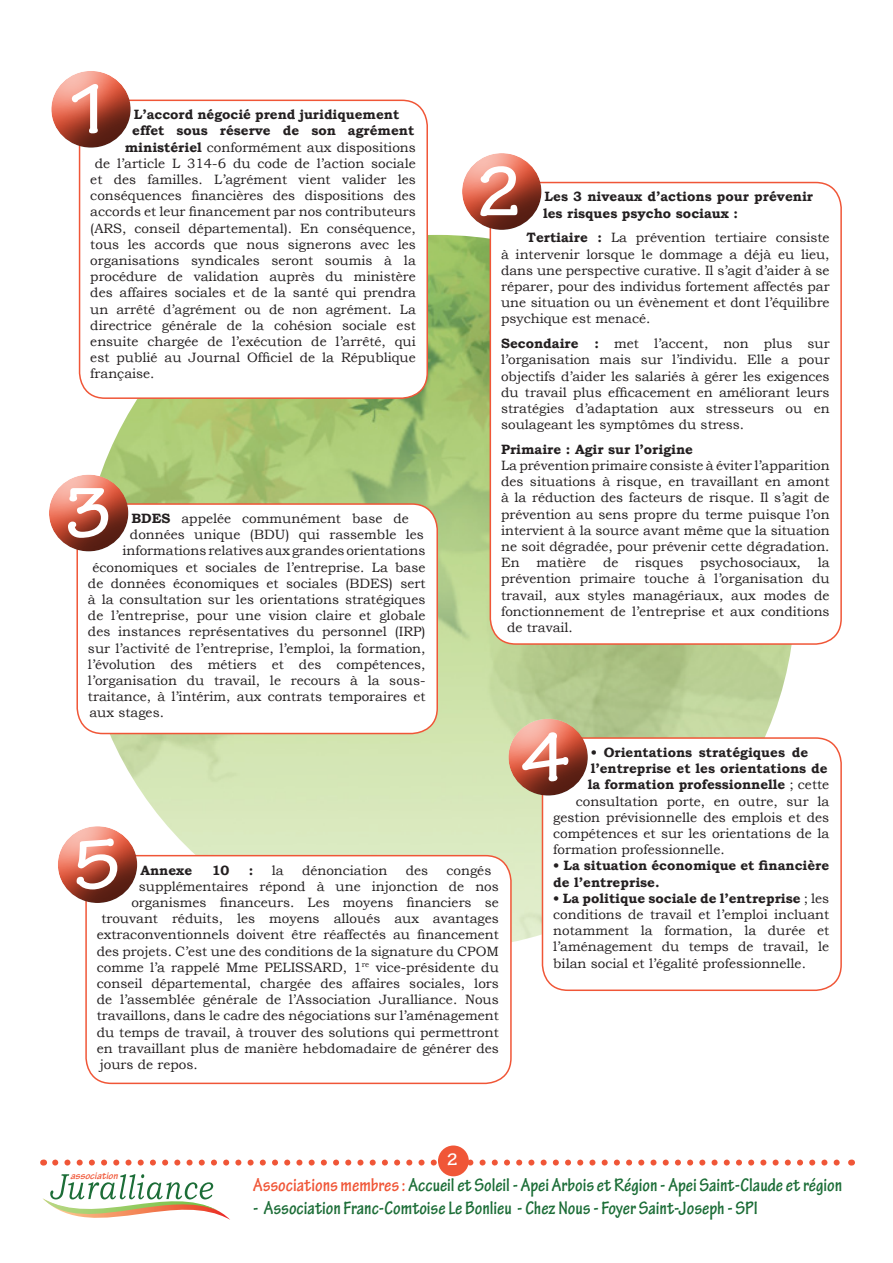
<style>
.page{position:relative;width:893px;height:1263px;background:#fff}
.page>*{position:absolute;margin:0;border:0;box-sizing:border-box;transform-origin:0 0}
.t1{font:700 75px "Tekton Pro";color:#fff}
.t2{font:700 condensed 19.5px "Tekton Pro";color:#1c6d37}
.t3{font:700 18px "Tekton Pro";color:#fff}
.t4{font:13.5px/16.2px "Bookman Old Style";color:#231f20;text-align:justify}
.t5{font:700 13.5px/16.2px "Bookman Old Style";color:#231f20}
.t6{font:italic 700 10.65px "Tekton Pro";color:#f05637}
.s1{font-weight:700}
.s2{font-weight:400}
.s3{color:#f05637}
</style>
<div class="page">
<img style="left:81px;top:235px;width:714px;height:715px;border-radius:357px">
<svg style="left:55px;top:1159px;width:785px;height:6px"></svg>
<svg style="left:43px;top:1174px;width:187px;height:46px"></svg>
<div style="left:438px;top:1145px;width:31px;height:31px;background:#f05637;border-radius:50%"></div>
<div style="left:77px;top:504px;width:360px;height:229px;background:#fff;border-radius:26px"></div>
<div style="left:76px;top:503px;width:362px;height:231px;border:2px solid #f05637;border-radius:26px"></div>
<div style="left:86px;top:856px;width:425px;height:227px;background:#fff;border-radius:26px"></div>
<div style="left:85px;top:855px;width:427px;height:229px;border:2px solid #f05637;border-radius:26px"></div>
<div style="left:542px;top:738px;width:299px;height:252px;background:#fff;border-radius:26px"></div>
<div style="left:542px;top:737px;width:300px;height:254px;border:2px solid #f05637;border-radius:26px"></div>
<div style="left:80px;top:100px;width:347px;height:298px;background:#fff;border-radius:26px"></div>
<div style="left:79px;top:100px;width:349px;height:299px;border:2px solid #f05637;border-radius:26px"></div>
<div style="left:51px;top:69px;width:81px;height:79px;background:#231f20;opacity:.75"></div>
<div style="left:49px;top:472px;width:81px;height:80px;background:#231f20;opacity:.75"></div>
<div style="left:58px;top:824px;width:81px;height:79px;background:#231f20;opacity:.75"></div>
<div style="left:490px;top:183px;width:351px;height:461px;background:#fff;border-radius:26px"></div>
<div style="left:490px;top:182px;width:352px;height:463px;border:2px solid #f05637;border-radius:26px"></div>
<div style="left:462px;top:151px;width:81px;height:79px;background:#231f20;opacity:.75"></div>
<div style="left:508px;top:717px;width:81px;height:79px;background:#231f20;opacity:.75"></div>
<h1 class="t1" style="left:64px;top:65px;width:51px">1</h1>
<p class="t5" style="left:134px;top:106px;width:267px">L’accord négocié prend juridiquement</p>
<p class="t5" style="left:132px;top:123px;width:284px">effet sous réserve de son agrément</p>
<p class="t4" style="left:125px;top:139px;width:292px"><span class="s1">ministériel</span> conformément aux dispositions</p>
<p class="t4" style="left:95px;top:155px;width:323px">de l’article L 314-6 du code de l’action sociale</p>
<p class="t4" style="left:90px;top:171px;width:327px">et des familles. L’agrément vient valider les</p>
<p class="t4" style="left:90px;top:188px;width:327px">conséquences financières des dispositions des</p>
<p class="t4" style="left:90px;top:204px;width:327px">accords et leur financement par nos contributeurs</p>
<p class="t4" style="left:90px;top:220px;width:327px">(ARS, conseil départemental). En conséquence,</p>
<p class="t4" style="left:90px;top:236px;width:327px">tous les accords que nous signerons avec les</p>
<p class="t4" style="left:90px;top:252px;width:327px">organisations syndicales seront soumis à la</p>
<p class="t4" style="left:90px;top:269px;width:327px">procédure de validation auprès du ministère</p>
<p class="t4" style="left:90px;top:285px;width:327px">des affaires sociales et de la santé qui prendra</p>
<p class="t4" style="left:90px;top:301px;width:327px">un arrêté d’agrément ou de non agrément. La</p>
<p class="t4" style="left:90px;top:317px;width:327px">directrice générale de la cohésion sociale est</p>
<p class="t4" style="left:90px;top:333px;width:327px">ensuite chargée de l’exécution de l’arrêté, qui</p>
<p class="t4" style="left:90px;top:350px;width:327px">est publié au Journal Officiel de la République</p>
<p class="t4" style="left:90px;top:366px;width:66px">française.</p>
<h1 class="t1" style="left:64px;top:469px;width:51px">3</h1>
<p class="t4" style="left:131px;top:510px;width:279px"><span class="s1">BDES</span> appelée communément base de</p>
<p class="t4" style="left:130px;top:526px;width:295px">données unique (BDU) qui rassemble les</p>
<p class="t4" style="left:122px;top:543px;width:304px">informations relatives aux grandes orientations</p>
<p class="t4" style="left:92px;top:559px;width:334px">économiques et sociales de l’entreprise. La base</p>
<p class="t4" style="left:88px;top:575px;width:339px">de données économiques et sociales (BDES) sert</p>
<p class="t4" style="left:88px;top:591px;width:339px">à la consultation sur les orientations stratégiques</p>
<p class="t4" style="left:88px;top:607px;width:339px">de l’entreprise, pour une vision claire et globale</p>
<p class="t4" style="left:88px;top:624px;width:339px">des instances représentatives du personnel (IRP)</p>
<p class="t4" style="left:88px;top:640px;width:339px">sur l’activité de l’entreprise, l’emploi, la formation,</p>
<p class="t4" style="left:88px;top:656px;width:339px">l’évolution des métiers et des compétences,</p>
<p class="t4" style="left:88px;top:672px;width:339px">l’organisation du travail, le recours à la sous-</p>
<p class="t4" style="left:88px;top:688px;width:339px">traitance, à l’intérim, aux contrats temporaires et</p>
<p class="t4" style="left:89px;top:705px;width:76px">aux stages.</p>
<h1 class="t1" style="left:474px;top:147px;width:51px">2</h1>
<p class="t5" style="left:543px;top:189px;width:272px">Les 3 niveaux d’actions pour prévenir les risques psycho sociaux :</p>
<p class="t4" style="left:501px;top:230px;width:330px;text-indent:26px"><span class="s1">Tertiaire :</span> La prévention tertiaire consiste à intervenir lorsque le dommage a déjà eu lieu, dans une perspective curative. Il s’agit d’aider à se réparer, pour des individus fortement affectés par une situation ou un évènement et dont l’équilibre psychique est menacé.</p>
<p class="t4" style="left:501px;top:335px;width:330px"><span class="s1">Secondaire :</span> met l’accent, non plus sur l’organisation mais sur l’individu. Elle a pour objectifs d’aider les salariés à gérer les exigences du travail plus efficacement en améliorant leurs stratégies d’adaptation aux stresseurs ou en soulageant les symptômes du stress.</p>
<p class="t5" style="left:501px;top:441px;width:193px">Primaire : Agir sur l’origine</p>
<p class="t4" style="left:501px;top:457px;width:330px">La prévention primaire consiste à éviter l’apparition</p>
<p class="t4" style="left:501px;top:474px;width:330px">des situations à risque, en travaillant en amont</p>
<p class="t4" style="left:501px;top:490px;width:330px">à la réduction des facteurs de risque. Il s’agit de</p>
<p class="t4" style="left:501px;top:506px;width:330px">prévention au sens propre du terme puisque l’on</p>
<p class="t4" style="left:501px;top:522px;width:330px">intervient à la source avant même que la situation</p>
<p class="t4" style="left:501px;top:538px;width:330px">ne soit dégradée, pour prévenir cette dégradation.</p>
<p class="t4" style="left:501px;top:555px;width:330px">En matière de risques psychosociaux, la</p>
<p class="t4" style="left:501px;top:571px;width:330px">prévention primaire touche à l’organisation du</p>
<p class="t4" style="left:501px;top:587px;width:330px">travail, aux styles managériaux, aux modes de</p>
<p class="t4" style="left:501px;top:603px;width:330px">fonctionnement de l’entreprise et aux conditions</p>
<p class="t4" style="left:507px;top:619px;width:67px">de travail.</p>
<h1 class="t1" style="left:72px;top:820px;width:51px">5</h1>
<p class="t5" style="left:140px;top:862px;width:53px">Annexe</p>
<p class="t5" style="left:212px;top:862px;width:19px">10</p>
<p class="t5" style="left:249px;top:862px;width:6px">:</p>
<p class="t4" style="left:272px;top:862px;width:13px">la</p>
<p class="t4" style="left:302px;top:862px;width:87px">dénonciation</p>
<p class="t4" style="left:406px;top:862px;width:24px">des</p>
<p class="t4" style="left:447px;top:862px;width:46px">congés</p>
<p class="t4" style="left:139px;top:878px;width:362px">supplémentaires répond à une injonction de nos</p>
<p class="t4" style="left:131px;top:894px;width:369px">organismes financeurs. Les moyens financiers se</p>
<p class="t4" style="left:101px;top:910px;width:399px">trouvant réduits, les moyens alloués aux avantages</p>
<p class="t4" style="left:97px;top:927px;width:403px">extraconventionnels doivent être réaffectés au financement</p>
<p class="t4" style="left:97px;top:943px;width:404px">des projets. C’est une des conditions de la signature du CPOM</p>
<p class="t4" style="left:97px;top:959px;width:403px">comme l’a rappelé Mme PELISSARD, 1<sup>re</sup> vice-présidente du</p>
<p class="t4" style="left:97px;top:975px;width:404px">conseil départemental, chargée des affaires sociales, lors</p>
<p class="t4" style="left:97px;top:991px;width:403px">de l’assemblée générale de l’Association Juralliance. Nous</p>
<p class="t4" style="left:97px;top:1008px;width:404px">travaillons, dans le cadre des négociations sur l’aménagement</p>
<p class="t4" style="left:97px;top:1024px;width:403px">du temps de travail, à trouver des solutions qui permettront</p>
<p class="t4" style="left:97px;top:1040px;width:404px">en travaillant plus de manière hebdomadaire de générer des</p>
<p class="t4" style="left:100px;top:1056px;width:100px">jours de repos.</p>
<h1 class="t1" style="left:521px;top:713px;width:51px">4</h1>
<p class="t5" style="left:591px;top:744px;width:219px">• Orientations stratégiques de</p>
<p class="t5" style="left:591px;top:760px;width:239px">l’entreprise et les orientations de</p>
<p class="t5" style="left:588px;top:776px;width:243px">la formation professionnelle <span class="s2">; cette</span></p>
<p class="t4" style="left:576px;top:793px;width:255px">consultation porte, en outre, sur la</p>
<p class="t4" style="left:553px;top:809px;width:278px">gestion prévisionnelle des emplois et des</p>
<p class="t4" style="left:553px;top:825px;width:278px">compétences et sur les orientations de la</p>
<p class="t4" style="left:553px;top:841px;width:173px">formation professionnelle.</p>
<p class="t5" style="left:553px;top:857px;width:278px">• La situation économique et financière de l’entreprise.</p>
<p class="t4" style="left:553px;top:890px;width:278px"><span class="s1">• La politique sociale de l’entreprise</span> ; les conditions de travail et l’emploi incluant notamment la formation, la durée et l’aménagement du temps de travail, le bilan social et l’égalité professionnelle.</p>
<h3 class="t3" style="left:447px;top:1149px;width:13px">2</h3>
<p class="t6" style="left:70px;top:1169px;width:49px">association</p>
<h2 class="t2" style="left:253px;top:1173px;width:591px"><span class="s3">Associations membres :</span> Accueil et Soleil - Apei Arbois et Région - Apei Saint-Claude et région</h2>
<h2 class="t2" style="left:253px;top:1196px;width:506px">- Association Franc-Comtoise Le Bonlieu - Chez Nous - Foyer Saint-Joseph - SPI</h2>
</div>
